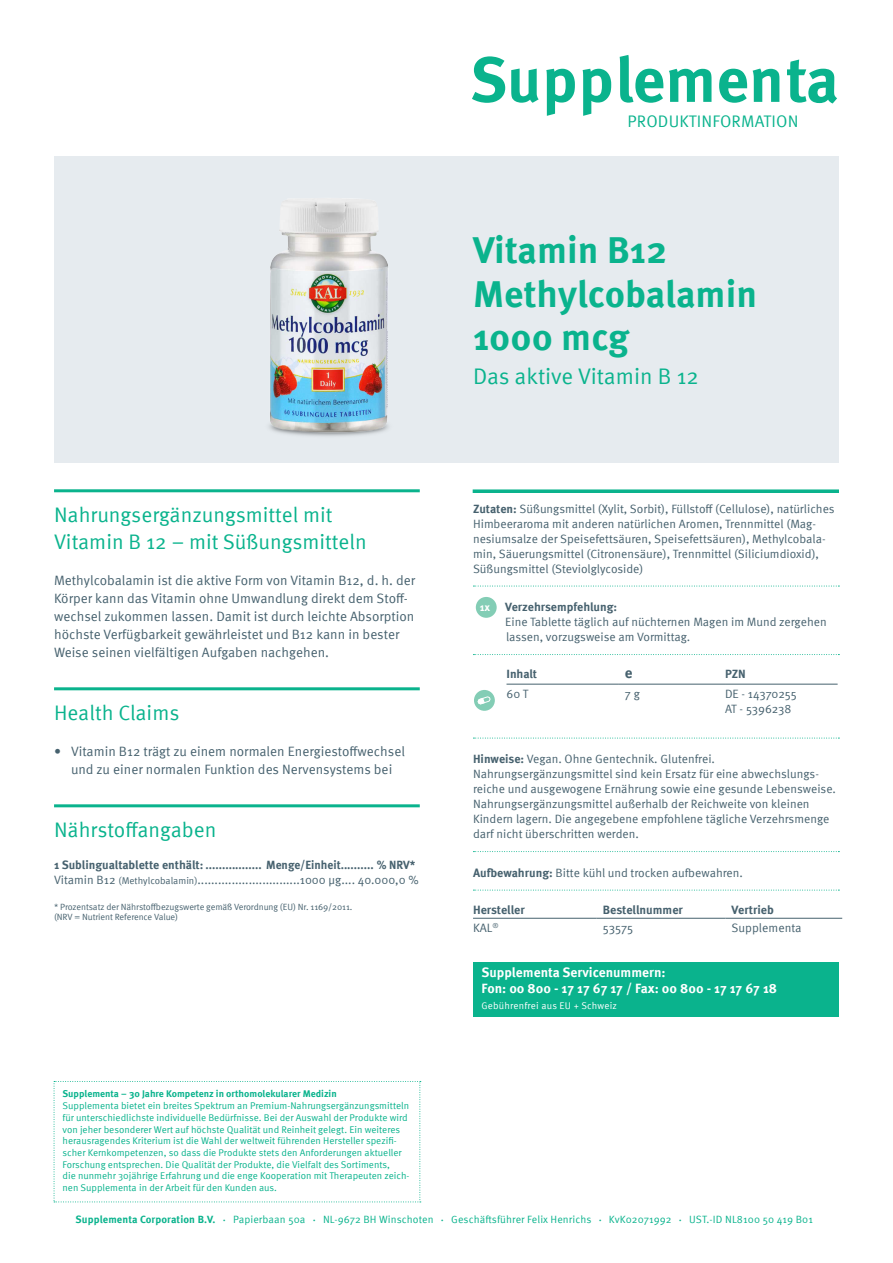
<style>
.page{position:relative;width:893px;height:1263px;background:#fff}
.page>*{position:absolute;margin:0;border:0;box-sizing:border-box;transform-origin:0 0}
.Produkt_Titel{font:700 63.45px "Meta Pro";color:#0ab38d}
.Produkt_Titel-2{font:700 37.5px "Meta Pro";color:#0ab38d}
.Produkt_Subline{font:22.5px "Meta Pro";color:#0ab38d}
.Headline-Grün{font:21px/27px "Meta Pro";color:#0ab38d}
.t1{font:16.65px "Meta Pro";letter-spacing:.01em;color:#0ab38d}
.Nährstoffangaben{font:700 15px "Meta Pro";color:#46616e}
.Fließtext{font:13.5px/18px "Meta Pro";color:#46616e}
.Servicenummern{font:700 13.5px/16.2px "Meta Pro";color:#fff}
.Nährstoffangaben-2{font:700 12.15px "Meta Pro";color:#46616e}
.Nährstoffangaben-3{font:12.15px "Meta Pro";color:#46616e}
.Fließtext_klein{font:12.15px "Meta Pro";letter-spacing:-.01em;color:#46616e}
.Fließtext_klein_mit{font:12px/15px "Meta Pro";color:#46616e}
.Nährstoffangaben-4{font:12px/15px "Meta Pro";color:#46616e}
.Nährstoffangaben-5{font:700 12px "Meta Pro";color:#46616e}
.Fließtext-2{font:700 10.95px "Meta Pro";color:#fff}
.t2{font:10.5px "Meta Pro";letter-spacing:.01em;color:#0ab38d}
.t3{font:700 10.5px "Meta Pro";letter-spacing:.01em;color:#0ab38d}
.Supplementa_Text_Kle{font:9.75px/11.7px "Meta Pro";color:#0ab38d}
.Servicenummern-2{font:9.75px "Meta Pro";letter-spacing:.02em;color:#fff}
.Fließtext_klein_mit-2{font:9px/10.5px "Meta Pro";letter-spacing:-.01em;color:#46616e}
.s1{font-size:9.75px}
.s2{font-weight:700}
.s3{font-size:4.5px}
</style>
<div class="page">
<div style="left:54px;top:156px;width:785px;height:306px;background:#e6ebef"></div>
<hr style="left:54px;top:489px;width:366px;height:3px;background:#0ab38d">
<hr style="left:54px;top:687px;width:366px;height:3px;background:#0ab38d">
<hr style="left:54px;top:804px;width:366px;height:3px;background:#0ab38d">
<svg style="left:473px;top:586px;width:366px;height:1px"></svg>
<svg style="left:473px;top:654px;width:366px;height:1px"></svg>
<svg style="left:473px;top:738px;width:366px;height:1px"></svg>
<svg style="left:473px;top:851px;width:366px;height:1px"></svg>
<svg style="left:473px;top:890px;width:366px;height:1px"></svg>
<div style="left:473px;top:962px;width:366px;height:54px;background:#0ab38d"></div>
<div style="left:476px;top:597px;width:21px;height:21px;background:#83cdb5;border-radius:50%"></div>
<hr style="left:506px;top:684px;width:113px;height:1px;background:#46616e">
<hr style="left:619px;top:684px;width:106px;height:1px;background:#46616e">
<hr style="left:725px;top:684px;width:113px;height:1px;background:#46616e">
<div style="left:474px;top:690px;width:21px;height:21px;background:#83cdb5;border-radius:50%"></div>
<svg style="left:478px;top:696px;width:12px;height:8px"></svg>
<hr style="left:473px;top:918px;width:124px;height:1px;background:#46616e">
<hr style="left:597px;top:918px;width:129px;height:1px;background:#46616e">
<hr style="left:726px;top:918px;width:116px;height:1px;background:#46616e">
<svg style="left:54px;top:1081px;width:367px;height:121px"></svg>
<svg style="left:473px;top:489px;width:366px;height:4px"></svg>
<img style="left:269px;top:202px;width:120px;height:234px">
<p class="Produkt_Titel" style="left:470px;top:30px;width:371px">Supplementa</p>
<p class="t1" style="left:628px;top:109px;width:172px">PRODUKTINFORMATION</p>
<p class="Headline-Grün" style="left:54px;top:500px;width:314px">Nahrungsergänzungsmittel mit<br>Vitamin B 12 – mit Süßungsmitteln</p>
<p class="Fließtext" style="left:54px;top:570px;width:363px">Methylcobalamin ist die aktive Form von Vitamin B12, d. h. der</p>
<p class="Fließtext" style="left:54px;top:588px;width:362px">Körper kann das Vitamin ohne Umwandlung direkt dem Stoff&shy;wechsel zukommen lassen. Damit ist durch leichte Absorption</p>
<p class="Fließtext" style="left:54px;top:624px;width:347px">höchste Verfügbarkeit gewährleistet und B12 kann in bester</p>
<p class="Fließtext" style="left:54px;top:642px;width:277px">Weise seinen vielfältigen Aufgaben nachgehen.</p>
<p class="Headline-Grün" style="left:54px;top:698px;width:127px">Health Claims</p>
<p class="Fließtext" style="left:54px;top:741px;width:352px;text-align:center">• Vitamin B12 trägt zu einem normalen Energiestoffwechsel und zu einer normalen Funktion des Nervensystems bei</p>
<p class="Headline-Grün" style="left:54px;top:815px;width:164px">Nährstoffangaben</p>
<p class="Nährstoffangaben-5" style="left:54px;top:856px;width:363px">1 Sublingualtablette enthält: ................. Menge/Einheit.......... % NRV*</p>
<p class="Nährstoffangaben-4" style="left:54px;top:872px;width:366px">Vitamin B12 <span class="s1">(Methylcobalamin)</span>..............................1000 μg.... 40.000,0 %</p>
<p class="Fließtext_klein_mit-2" style="left:54px;top:901px;width:300px">* Prozentsatz der Nährstoffbezugswerte gemäß Verordnung (EU) Nr. 1169/2011. (NRV = Nutrient Reference Value)</p>
<p class="Supplementa_Text_Kle" style="left:63px;top:1087px;width:348px"><span class="s2">Supplementa – 30 Jahre Kompetenz in orthomolekularer Medizin<br></span>Supplementa bietet ein breites Spektrum an Premium-Nahrungsergänzungsmitteln für unterschiedlichste individuelle Bedürfnisse. Bei der Auswahl der Produkte wird von jeher besonderer Wert auf höchste Qualität und Reinheit gelegt. Ein weiteres herausragendes Kriterium ist die Wahl der weltweit führenden Hersteller spezifi&shy;scher Kernkompetenzen, so dass die Produkte stets den Anforderungen aktueller Forschung entsprechen. Die Qualität der Produkte, die Vielfalt des Sortiments,<br>die nunmehr 30jährige Erfahrung und die enge Kooperation mit Therapeuten zeich&shy;nen Supplementa in der Arbeit für den Kunden aus.</p>
<p class="Produkt_Titel-2" style="left:473px;top:221px;width:196px">Vitamin B12</p>
<p class="Produkt_Titel-2" style="left:473px;top:264px;width:286px">Methylcobalamin</p>
<p class="Produkt_Titel-2" style="left:473px;top:308px;width:158px">1000 mcg</p>
<p class="Produkt_Subline" style="left:473px;top:359px;width:227px">Das aktive Vitamin B 12</p>
<p class="Fließtext_klein_mit" style="left:473px;top:500px;width:363px"><span class="s2">Zutaten:</span> Süßungsmittel (Xylit, Sorbit), Füllstoff (Cellulose), natürliches Himbeeraroma mit anderen natürlichen Aromen, Trennmittel (Mag&shy;nesiumsalze der Speisefettsäuren, Speisefettsäuren), Methylcobala&shy;min, Säuerungsmittel (Citronensäure), Trennmittel (Siliciumdioxid), Süßungsmittel (Steviolglycoside)</p>
<p class="Fließtext-2" style="left:480px;top:598px;width:12px">1x</p>
<p class="Fließtext_klein_mit" style="left:505px;top:599px;width:323px"><span class="s2">Verzehrsempfehlung:<br></span>Eine Tablette täglich auf nüchternen Magen im Mund zergehen lassen, vorzugsweise am Vormittag.</p>
<p class="Nährstoffangaben-5" style="left:506px;top:664px;width:32px">Inhalt</p>
<p class="Nährstoffangaben" style="left:625px;top:661px;width:9px">e</p>
<p class="Nährstoffangaben-5" style="left:725px;top:664px;width:22px">PZN</p>
<p class="Nährstoffangaben-4" style="left:506px;top:685px;width:23px">60 T</p>
<p class="Nährstoffangaben-4" style="left:625px;top:685px;width:16px">7 g</p>
<p class="Nährstoffangaben-4" style="left:725px;top:685px;width:73px">DE - 14370255<br>AT - 5396238</p>
<p class="Fließtext_klein_mit" style="left:473px;top:751px;width:364px"><span class="s2">Hinweise:</span> Vegan. Ohne Gentechnik. Glutenfrei.<br>Nahrungsergänzungsmittel sind kein Ersatz für eine abwechslungs&shy;reiche und ausgewogene Ernährung sowie eine gesunde Lebensweise.<br>Nahrungsergänzungsmittel außerhalb der Reichweite von kleinen Kindern lagern. Die angegebene empfohlene tägliche Verzehrsmenge darf nicht überschritten werden.</p>
<p class="Fließtext_klein_mit" style="left:473px;top:864px;width:271px"><span class="s2">Aufbewahrung:</span> Bitte kühl und trocken aufbewahren.</p>
<p class="Nährstoffangaben-2" style="left:473px;top:900px;width:53px">Hersteller</p>
<p class="Nährstoffangaben-2" style="left:603px;top:900px;width:82px">Bestellnummer</p>
<p class="Nährstoffangaben-2" style="left:732px;top:900px;width:44px">Vertrieb</p>
<p class="Nährstoffangaben-3" style="left:473px;top:918px;width:27px">KAL<sup>®</sup></p>
<p class="Fließtext_klein" style="left:603px;top:918px;width:32px">53575</p>
<p class="Nährstoffangaben-3" style="left:732px;top:918px;width:71px">Supplementa</p>
<p class="Servicenummern" style="left:482px;top:963px;width:297px">Supplementa Servicenummern:<br>Fon: 00 800 - 17 17 67 17 / Fax: 00 800 - 17 17 67 18</p>
<p class="Servicenummern-2" style="left:482px;top:998px;width:137px">Gebührenfrei aus EU + Schweiz</p>
<p class="t3" style="left:76px;top:1211px;width:141px">Supplementa Corporation B.V.</p>
<p class="t2" style="left:223px;top:1211px;width:84px"><span class="s3">•</span> Papierbaan 50a</p>
<p class="t2" style="left:313px;top:1211px;width:122px"><span class="s3">•</span> NL-9672 BH Winschoten</p>
<p class="t2" style="left:441px;top:1211px;width:152px"><span class="s3">•</span> Geschäftsführer Felix Henrichs</p>
<p class="t2" style="left:599px;top:1211px;width:74px"><span class="s3">•</span> KvK02071992</p>
<p class="t2" style="left:679px;top:1211px;width:135px"><span class="s3">•</span> UST.-ID NL8100 50 419 B01</p>
</div>
